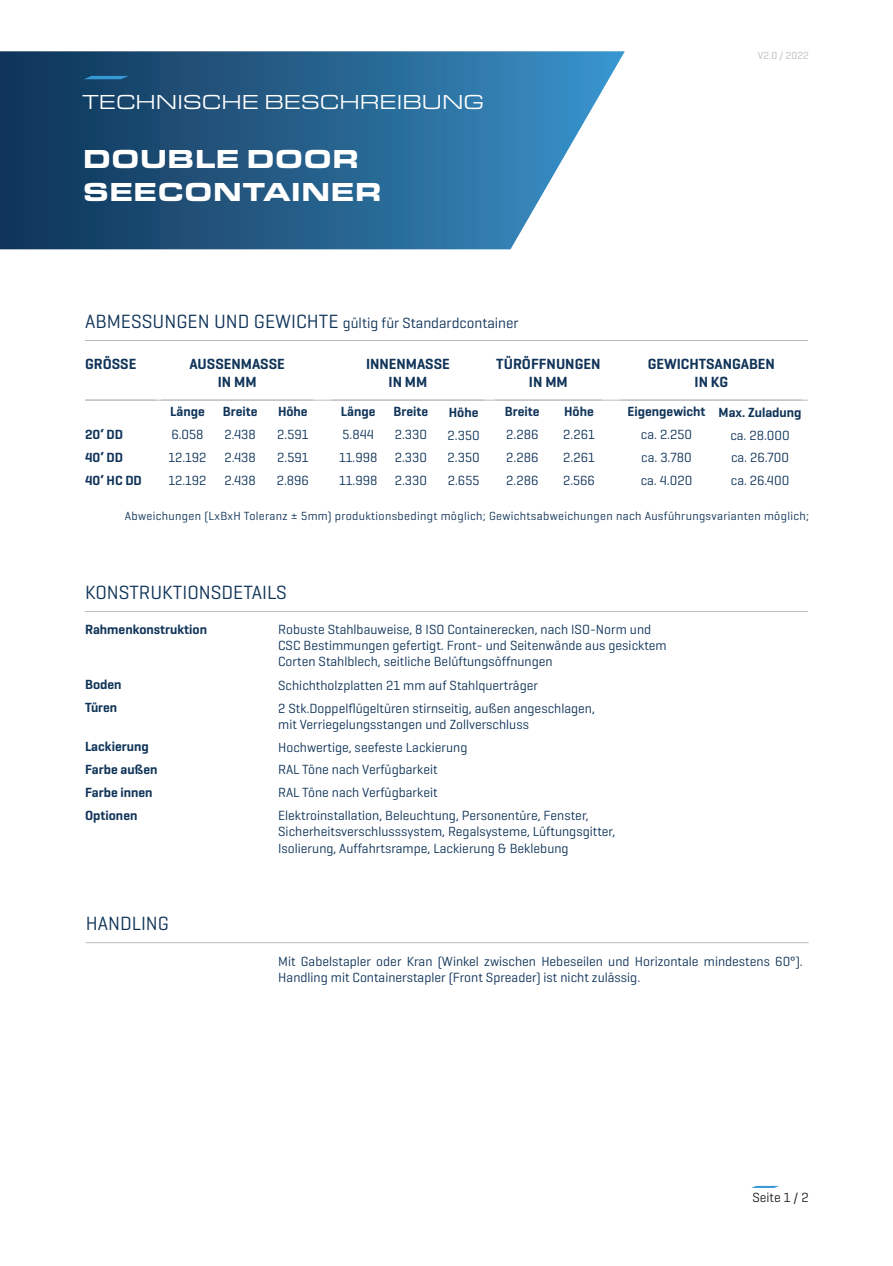
<style>
.page{position:relative;width:893px;height:1266px;background:#fff}
.page>*{position:absolute;margin:0;border:0;box-sizing:border-box;transform-origin:0 0}
.t1{font:900 27px/32.4px "Eurostile Ext";color:#fff}
.t2{font:21px "Eurostile Ext";color:#fff}
.Tabelle_Überschrift{font:19.5px "Geogrotesque";color:#103459}
.Unterüberschrift_Abm{font:600 15px/18px "Geogrotesque";color:#103459;text-align:center}
.Tabelle_Überschrift-2{font:15px "Geogrotesque";color:#103459}
.Kategorie_Beschreibu{font:13.5px/16.2px "Geogrotesque";color:#103459}
.Inhalt_Tabelle__zent{font:13.5px "Geogrotesque";color:#103459}
.Kategorie__dunkelbla{font:600 13.5px "Geogrotesque";color:#103459}
.Abmessungen_Details{font:600 13.5px "Geogrotesque";color:#103459}
.t3{font:13.5px "Geogrotesque";color:#231f20}
.Kategorie_Kleingesch{font:12px "Geogrotesque";letter-spacing:.025em;color:#103459}
.t4{font:10.5px "Geogrotesque";color:#bcbdc0}
.s1{font-size:19.5px}
</style>
<div class="page">
<svg style="left:0;top:51px;width:625px;height:198px;background:#376c93"></svg>
<svg style="left:84px;top:76px;width:44px;height:3px"></svg>
<svg style="left:751px;top:1186px;width:28px;height:2px"></svg>
<hr style="left:85px;top:400px;width:76px;height:1px;background:#bcbdc0">
<hr style="left:267px;top:400px;width:52px;height:1px;background:#bcbdc0">
<svg style="left:319px;top:400px;width:13px;height:1px"></svg>
<hr style="left:550px;top:400px;width:58px;height:1px;background:#bcbdc0">
<svg style="left:608px;top:400px;width:13px;height:1px"></svg>
<hr style="left:712px;top:400px;width:96px;height:1px;background:#bcbdc0">
<hr style="left:437px;top:400px;width:53px;height:1px;background:#bcbdc0">
<hr style="left:85px;top:340px;width:723px;height:1px;background:#bcbdc0">
<hr style="left:161px;top:400px;width:152px;height:1px;background:#bcbdc0">
<hr style="left:332px;top:400px;width:152px;height:1px;background:#bcbdc0">
<hr style="left:495px;top:400px;width:107px;height:1px;background:#bcbdc0">
<hr style="left:621px;top:400px;width:181px;height:1px;background:#bcbdc0">
<hr style="left:85px;top:611px;width:723px;height:1px;background:#bcbdc0">
<hr style="left:86px;top:942px;width:723px;height:1px;background:#bcbdc0">
<h2 class="t2" style="left:83px;top:91px;width:403px">TECHNISCHE BESCHREIBUNG</h2>
<h1 class="t1" style="left:83px;top:143px;width:301px">DOUBLE DOOR<br>SEECONTAINER</h1>
<p class="t4" style="left:758px;top:49px;width:52px">V2.0 / 2022</p>
<p class="Tabelle_Überschrift-2" style="left:85px;top:313px;width:435px"><span class="s1">ABMESSUNGEN UND GEWICHTE</span> gültig für Standardcontainer</p>
<p class="Unterüberschrift_Abm" style="left:85px;top:355px;width:53px">GRÖSSE</p>
<p class="Unterüberschrift_Abm" style="left:189px;top:355px;width:97px">AUSSENMASSE<br>IN MM</p>
<p class="Unterüberschrift_Abm" style="left:366px;top:355px;width:85px">INNENMASSE<br>IN MM</p>
<p class="Unterüberschrift_Abm" style="left:496px;top:355px;width:106px">TÜRÖFFNUNGEN<br>IN MM</p>
<p class="Unterüberschrift_Abm" style="left:648px;top:355px;width:129px">GEWICHTSANGABEN<br>IN KG</p>
<p class="Abmessungen_Details" style="left:170px;top:403px;width:36px">Länge</p>
<p class="Abmessungen_Details" style="left:223px;top:403px;width:36px">Breite</p>
<p class="Abmessungen_Details" style="left:278px;top:403px;width:31px">Höhe</p>
<p class="Abmessungen_Details" style="left:341px;top:403px;width:36px">Länge</p>
<p class="Abmessungen_Details" style="left:394px;top:403px;width:36px">Breite</p>
<p class="Abmessungen_Details" style="left:449px;top:404px;width:31px">Höhe</p>
<p class="Abmessungen_Details" style="left:505px;top:403px;width:36px">Breite</p>
<p class="Abmessungen_Details" style="left:564px;top:403px;width:31px">Höhe</p>
<p class="Abmessungen_Details" style="left:627px;top:403px;width:79px">Eigengewicht</p>
<p class="Abmessungen_Details" style="left:719px;top:404px;width:84px">Max. Zuladung</p>
<p class="Kategorie__dunkelbla" style="left:85px;top:426px;width:40px">20‘ DD</p>
<p class="Inhalt_Tabelle__zent" style="left:171px;top:426px;width:34px">6.058</p>
<p class="Inhalt_Tabelle__zent" style="left:224px;top:426px;width:33px">2.438</p>
<p class="Inhalt_Tabelle__zent" style="left:277px;top:426px;width:33px">2.591</p>
<p class="Inhalt_Tabelle__zent" style="left:342px;top:426px;width:33px">5.844</p>
<p class="Inhalt_Tabelle__zent" style="left:395px;top:426px;width:34px">2.330</p>
<p class="Inhalt_Tabelle__zent" style="left:448px;top:426px;width:34px">2.350</p>
<p class="Inhalt_Tabelle__zent" style="left:506px;top:426px;width:34px">2.286</p>
<p class="Inhalt_Tabelle__zent" style="left:563px;top:426px;width:33px">2.261</p>
<p class="Inhalt_Tabelle__zent" style="left:641px;top:426px;width:53px">ca. 2.250</p>
<p class="Inhalt_Tabelle__zent" style="left:730px;top:426px;width:61px">ca. 28.000</p>
<p class="Kategorie__dunkelbla" style="left:85px;top:449px;width:40px">40‘ DD</p>
<p class="Inhalt_Tabelle__zent" style="left:168px;top:449px;width:40px">12.192</p>
<p class="Inhalt_Tabelle__zent" style="left:224px;top:449px;width:33px">2.438</p>
<p class="Inhalt_Tabelle__zent" style="left:277px;top:449px;width:33px">2.591</p>
<p class="Inhalt_Tabelle__zent" style="left:339px;top:449px;width:40px">11.998</p>
<p class="Inhalt_Tabelle__zent" style="left:395px;top:449px;width:34px">2.330</p>
<p class="Inhalt_Tabelle__zent" style="left:448px;top:449px;width:34px">2.350</p>
<p class="Inhalt_Tabelle__zent" style="left:506px;top:449px;width:34px">2.286</p>
<p class="Inhalt_Tabelle__zent" style="left:563px;top:449px;width:33px">2.261</p>
<p class="Inhalt_Tabelle__zent" style="left:641px;top:449px;width:52px">ca. 3.780</p>
<p class="Inhalt_Tabelle__zent" style="left:731px;top:449px;width:60px">ca. 26.700</p>
<p class="Kategorie__dunkelbla" style="left:85px;top:472px;width:58px">40‘ HC DD</p>
<p class="Inhalt_Tabelle__zent" style="left:168px;top:472px;width:40px">12.192</p>
<p class="Inhalt_Tabelle__zent" style="left:224px;top:472px;width:33px">2.438</p>
<p class="Inhalt_Tabelle__zent" style="left:277px;top:472px;width:34px">2.896</p>
<p class="Inhalt_Tabelle__zent" style="left:339px;top:472px;width:40px">11.998</p>
<p class="Inhalt_Tabelle__zent" style="left:395px;top:472px;width:34px">2.330</p>
<p class="Inhalt_Tabelle__zent" style="left:448px;top:472px;width:33px">2.655</p>
<p class="Inhalt_Tabelle__zent" style="left:506px;top:472px;width:34px">2.286</p>
<p class="Inhalt_Tabelle__zent" style="left:563px;top:472px;width:33px">2.566</p>
<p class="Inhalt_Tabelle__zent" style="left:641px;top:472px;width:53px">ca. 4.020</p>
<p class="Inhalt_Tabelle__zent" style="left:731px;top:472px;width:60px">ca. 26.400</p>
<p class="Kategorie_Kleingesch" style="left:125px;top:508px;width:686px">Abweichungen (LxBxH Toleranz ± 5mm) produktionsbedingt möglich; Gewichtsabweichungen nach Ausführungsvarianten möglich;</p>
<p class="Tabelle_Überschrift" style="left:85px;top:580px;width:204px">KONSTRUKTIONSDETAILS</p>
<p class="Kategorie__dunkelbla" style="left:85px;top:621px;width:124px">Rahmenkonstruktion</p>
<p class="Kategorie_Beschreibu" style="left:278px;top:621px;width:375px">Robuste Stahlbauweise, 8 ISO Containerecken, nach ISO-Norm und</p>
<p class="Kategorie_Beschreibu" style="left:278px;top:637px;width:390px">CSC Bestimmungen gefertigt. Front- und Seitenwände aus gesicktem</p>
<p class="Kategorie_Beschreibu" style="left:278px;top:653px;width:276px">Corten Stahlblech, seitliche Belüftungsöffnungen</p>
<p class="Kategorie__dunkelbla" style="left:85px;top:676px;width:38px">Boden</p>
<p class="Kategorie_Beschreibu" style="left:278px;top:676px;width:261px">Schichtholzplatten 21 mm auf Stahlquerträger</p>
<p class="Kategorie__dunkelbla" style="left:85px;top:699px;width:34px">Türen</p>
<p class="Kategorie_Beschreibu" style="left:278px;top:699px;width:318px">2 Stk.Doppelflügeltüren stirnseitig, außen angeschlagen,</p>
<p class="Kategorie_Beschreibu" style="left:278px;top:715px;width:252px">mit Verriegelungsstangen und Zollverschluss</p>
<p class="Kategorie__dunkelbla" style="left:85px;top:738px;width:65px">Lackierung</p>
<p class="Kategorie_Beschreibu" style="left:278px;top:738px;width:191px">Hochwertige, seefeste Lackierung</p>
<p class="Kategorie__dunkelbla" style="left:85px;top:761px;width:74px">Farbe außen</p>
<p class="Kategorie_Beschreibu" style="left:278px;top:761px;width:161px">RAL Töne nach Verfügbarkeit</p>
<p class="Kategorie__dunkelbla" style="left:85px;top:784px;width:69px">Farbe innen</p>
<p class="Kategorie_Beschreibu" style="left:278px;top:784px;width:161px">RAL Töne nach Verfügbarkeit</p>
<p class="Kategorie__dunkelbla" style="left:85px;top:807px;width:54px">Optionen</p>
<p class="Kategorie_Beschreibu" style="left:278px;top:807px;width:312px">Elektroinstallation, Beleuchtung, Personentüre, Fenster,</p>
<p class="Kategorie_Beschreibu" style="left:278px;top:823px;width:339px">Sicherheitsverschlusssystem, Regalsysteme, Lüftungsgitter,</p>
<p class="Kategorie_Beschreibu" style="left:278px;top:839px;width:292px">Isolierung, Auffahrtsrampe, Lackierung &amp; Beklebung</p>
<p class="Tabelle_Überschrift" style="left:86px;top:911px;width:85px">HANDLING</p>
<p class="Kategorie_Beschreibu" style="left:278px;top:952px;width:526px">Mit Gabelstapler oder Kran (Winkel zwischen Hebeseilen und Horizontale mindestens 60°).<br>Handling mit Containerstapler (Front Spreader) ist nicht zulässig.</p>
<p class="t3" style="left:752px;top:1189px;width:58px">Seite 1 / 2</p>
</div>
